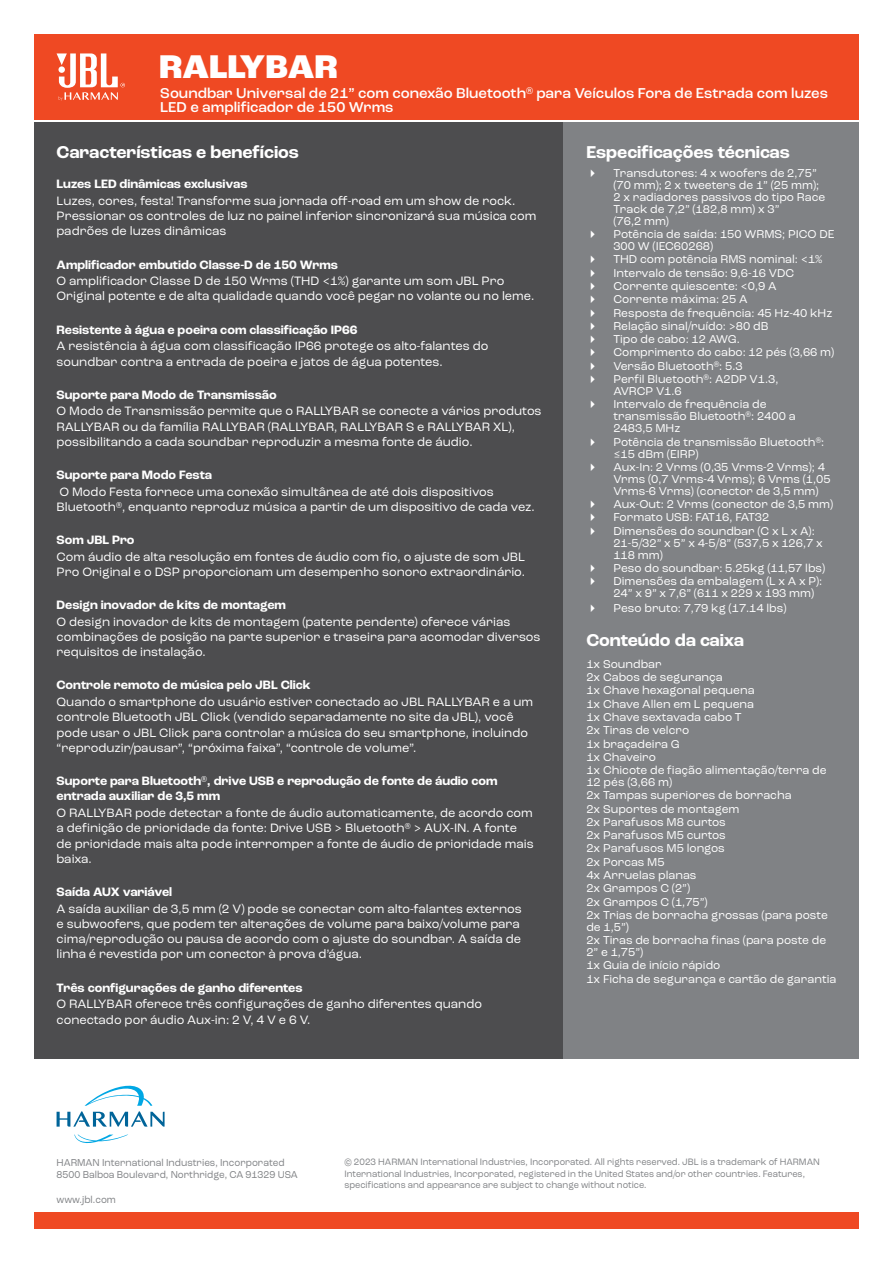
<style>
.page{position:relative;width:893px;height:1263px;background:#fff}
.page>*{position:absolute;margin:0;border:0;box-sizing:border-box;transform-origin:0 0}
.t1{font:800 34.5px "Roc Grotesk";color:#fff}
.t2{font:700 18px "Roc Grotesk";color:#fff}
.t3{font:500 15px/13.5px "Roc Grotesk";color:#fff}
.t4{font:12.75px/15.3px "Roc Grotesk";color:#fff}
.t5{font:700 12.75px/15.3px "Roc Grotesk";color:#fff}
.t6{font:12px/13.2px "Roc Grotesk";color:#fff}
.t7{font:10.5px/12.6px "Roc Grotesk";color:#808285;scale:.94 1}
.t8{font:9.75px/11.7px "Roc Grotesk";color:#808285;scale:.94 1}
</style>
<div class="page">
<div style="left:34px;top:1213px;width:825px;height:16px;background:#ef4923"></div>
<div style="left:34px;top:122px;width:532px;height:937px;background:#4d4d4f"></div>
<div style="left:564px;top:122px;width:295px;height:937px;background:#808285"></div>
<svg style="left:74px;top:1134px;width:54px;height:9px"></svg>
<svg style="left:57px;top:1085px;width:108px;height:42px"></svg>
<div style="left:34px;top:34px;width:825px;height:85px;background:#ef4923"></div>
<svg style="left:57px;top:53px;width:68px;height:48px"></svg>
<h1 class="t1" style="left:159px;top:45px;width:180px">RALLYBAR</h1>
<p class="t3" style="left:160px;top:87px;width:669px">Soundbar Universal de 21” com conexão Bluetooth<sup>®</sup> para Veículos Fora de Estrada com luzes<br>LED e amplificador de 150 Wrms</p>
<h2 class="t2" style="left:57px;top:141px;width:244px">Características e benefícios</h2>
<p class="t5" style="left:57px;top:177px;width:193px">Luzes LED dinâmicas exclusivas</p>
<p class="t4" style="left:57px;top:193px;width:481px">Luzes, cores, festa! Transforme sua jornada off-road em um show de rock.<br>Pressionar os controles de luz no painel inferior sincronizará sua música com padrões de luzes dinâmicas</p>
<p class="t5" style="left:57px;top:257px;width:283px">Amplificador embutido Classe-D de 150 Wrms</p>
<p class="t4" style="left:57px;top:273px;width:479px">O amplificador Classe D de 150 Wrms (THD &lt;1%) garante um som JBL Pro<br>Original potente e de alta qualidade quando você pegar no volante ou no leme.</p>
<p class="t5" style="left:57px;top:322px;width:302px">Resistente à água e poeira com classificação IP66</p>
<p class="t4" style="left:57px;top:338px;width:433px">A resistência à água com classificação IP66 protege os alto-falantes do soundbar contra a entrada de poeira e jatos de água potentes.</p>
<p class="t5" style="left:57px;top:387px;width:222px">Suporte para Modo de Transmissão</p>
<p class="t4" style="left:57px;top:403px;width:487px">O Modo de Transmissão permite que o RALLYBAR se conecte a vários produtos<br>RALLYBAR ou da família RALLYBAR (RALLYBAR, RALLYBAR S e RALLYBAR XL), possibilitando a cada soundbar reproduzir a mesma fonte de áudio.</p>
<p class="t5" style="left:57px;top:467px;width:157px">Suporte para Modo Festa</p>
<p class="t4" style="left:57px;top:484px;width:480px">O Modo Festa fornece uma conexão simultânea de até dois dispositivos<br>Bluetooth<sup>®</sup>, enquanto reproduz música a partir de um dispositivo de cada vez.</p>
<p class="t5" style="left:57px;top:532px;width:80px">Som JBL Pro</p>
<p class="t4" style="left:57px;top:549px;width:470px">Com áudio de alta resolução em fontes de áudio com fio, o ajuste de som JBL<br>Pro Original e o DSP proporcionam um desempenho sonoro extraordinário.</p>
<p class="t5" style="left:57px;top:597px;width:231px">Design inovador de kits de montagem</p>
<p class="t4" style="left:57px;top:614px;width:485px">O design inovador de kits de montagem (patente pendente) oferece várias combinações de posição na parte superior e traseira para acomodar diversos requisitos de instalação.</p>
<p class="t5" style="left:57px;top:678px;width:256px">Controle remoto de música pelo JBL Click</p>
<p class="t4" style="left:57px;top:694px;width:478px">Quando o smartphone do usuário estiver conectado ao JBL RALLYBAR e a um controle Bluetooth JBL Click (vendido separadamente no site da JBL), você pode usar o JBL Click para controlar a música do seu smartphone, incluindo “reproduzir/pausar”, “próxima faixa”, “controle de volume”.</p>
<p class="t5" style="left:57px;top:773px;width:443px">Suporte para Bluetooth<sup>®</sup>, drive USB e reprodução de fonte de áudio com entrada auxiliar de 3,5 mm</p>
<p class="t4" style="left:57px;top:805px;width:479px">O RALLYBAR pode detectar a fonte de áudio automaticamente, de acordo com a definição de prioridade da fonte: Drive USB &gt; Bluetooth<sup>®</sup> &gt; AUX-IN. A fonte de prioridade mais alta pode interromper a fonte de áudio de prioridade mais baixa.</p>
<p class="t5" style="left:57px;top:884px;width:117px">Saída AUX variável</p>
<p class="t4" style="left:57px;top:901px;width:467px">A saída auxiliar de 3,5 mm (2 V) pode se conectar com alto-falantes externos e subwoofers, que podem ter alterações de volume para baixo/volume para cima/reprodução ou pausa de acordo com o ajuste do soundbar. A saída de linha é revestida por um conector à prova d’água.</p>
<p class="t5" style="left:57px;top:980px;width:247px">Três configurações de ganho diferentes</p>
<p class="t4" style="left:57px;top:996px;width:427px">O RALLYBAR oferece três configurações de ganho diferentes quando conectado por áudio Aux-in: 2 V, 4 V e 6 V.</p>
<h2 class="t2" style="left:586px;top:141px;width:205px">Especificações técnicas</h2>
<p class="t6" style="left:613px;top:167px;width:213px;line-height:12px">Transdutores: 4 x woofers de 2,75” (70 mm); 2 x tweeters de 1” (25 mm);<br>2 x radiadores passivos do tipo Race<br>Track de 7,2” (182,8 mm) x 3”<br>(76,2 mm)</p>
<p class="t6" style="left:613px;top:228px;width:223px;line-height:12px">Potência de saída: 150 WRMS; PICO DE<br>300 W (IEC60268)</p>
<p class="t6" style="left:613px;top:253px;width:222px">THD com potência RMS nominal: &lt;1%<br>Intervalo de tensão: 9,6-16 VDC<br>Corrente quiescente: &lt;0,9 A<br>Corrente máxima: 25 A<br>Resposta de frequência: 45 Hz-40 kHz<br>Relação sinal/ruído: &gt;80 dB<br>Tipo de cabo: 12 AWG.<br>Comprimento do cabo: 12 pés (3,66 m)<br>Versão Bluetooth<sup>®</sup>: 5.3<br>Perfil Bluetooth<sup>®</sup>: A2DP V1.3,</p>
<p class="t6" style="left:613px;top:384px;width:155px">AVRCP V1.6<br>Intervalo de frequência de</p>
<p class="t6" style="left:613px;top:410px;width:184px;line-height:12px">transmissão Bluetooth<sup>®</sup>: 2400 a<br>2483,5 MHz</p>
<p class="t6" style="left:613px;top:436px;width:212px;line-height:12px">Potência de transmissão Bluetooth<sup>®</sup>: ≤15 dBm (EIRP)</p>
<p class="t6" style="left:613px;top:461px;width:219px;line-height:12px">Aux-In: 2 Vrms (0,35 Vrms-2 Vrms); 4<br>Vrms (0,7 Vrms-4 Vrms); 6 Vrms (1,05<br>Vrms-6 Vrms) (conector de 3,5 mm)</p>
<p class="t6" style="left:613px;top:497px;width:221px">Aux-Out: 2 Vrms (conector de 3,5 mm)<br>Formato USB: FAT16, FAT32<br>Dimensões do soundbar (C x L x A):</p>
<p class="t6" style="left:613px;top:537px;width:211px;line-height:12px">21-5/32” x 5” x 4-5/8” (537,5 x 126,7 x<br>118 mm)</p>
<p class="t6" style="left:613px;top:561px;width:213px">Peso do soundbar: 5.25kg (11,57 lbs)<br>Dimensões da embalagem (L x A x P):</p>
<p class="t6" style="left:613px;top:586px;width:202px;line-height:14.4px">24” x 9” x 7,6” (611 x 229 x 193 mm)<br>Peso bruto: 7,79 kg (17.14 lbs)</p>
<h2 class="t2" style="left:586px;top:629px;width:159px">Conteúdo da caixa</h2>
<p class="t6" style="left:586px;top:657px;width:242px">1x Soundbar<br>2x Cabos de segurança<br>1x Chave hexagonal pequena<br>1x Chave Allen em L pequena<br>1x Chave sextavada cabo T<br>2x Tiras de velcro<br>1x braçadeira G<br>1x Chaveiro<br>1x Chicote de fiação alimentação/terra de</p>
<p class="t6" style="left:586px;top:775px;width:243px">12 pés (3,66 m)<br>2x Tampas superiores de borracha<br>2x Suportes de montagem<br>2x Parafusos M8 curtos<br>2x Parafusos M5 curtos<br>2x Parafusos M5 longos<br>2x Porcas M5<br>4x Arruelas planas<br>2x Grampos C (2”)<br>2x Grampos C (1,75”)<br>2x Trias de borracha grossas (para poste</p>
<p class="t6" style="left:586px;top:920px;width:241px">de 1,5”)<br>2x Tiras de borracha finas (para poste de</p>
<p class="t6" style="left:586px;top:945px;width:252px">2” e 1,75”)<br>1x Guia de início rápido<br>1x Ficha de segurança e cartão de garantia</p>
<p class="t7" style="left:57px;top:1156px;width:258px">HARMAN International Industries, Incorporated<br>8500 Balboa Boulevard, Northridge, CA 91329 USA</p>
<p class="t7" style="left:57px;top:1193px;width:65px">www.jbl.com</p>
<p class="t8" style="left:344px;top:1156px;width:507px">© 2023 HARMAN International Industries, Incorporated. All rights reserved. JBL is a trademark of HARMAN<br>International Industries, Incorporated, registered in the United States and/or other countries. Features, specifications and appearance are subject to change without notice.</p>
</div>
